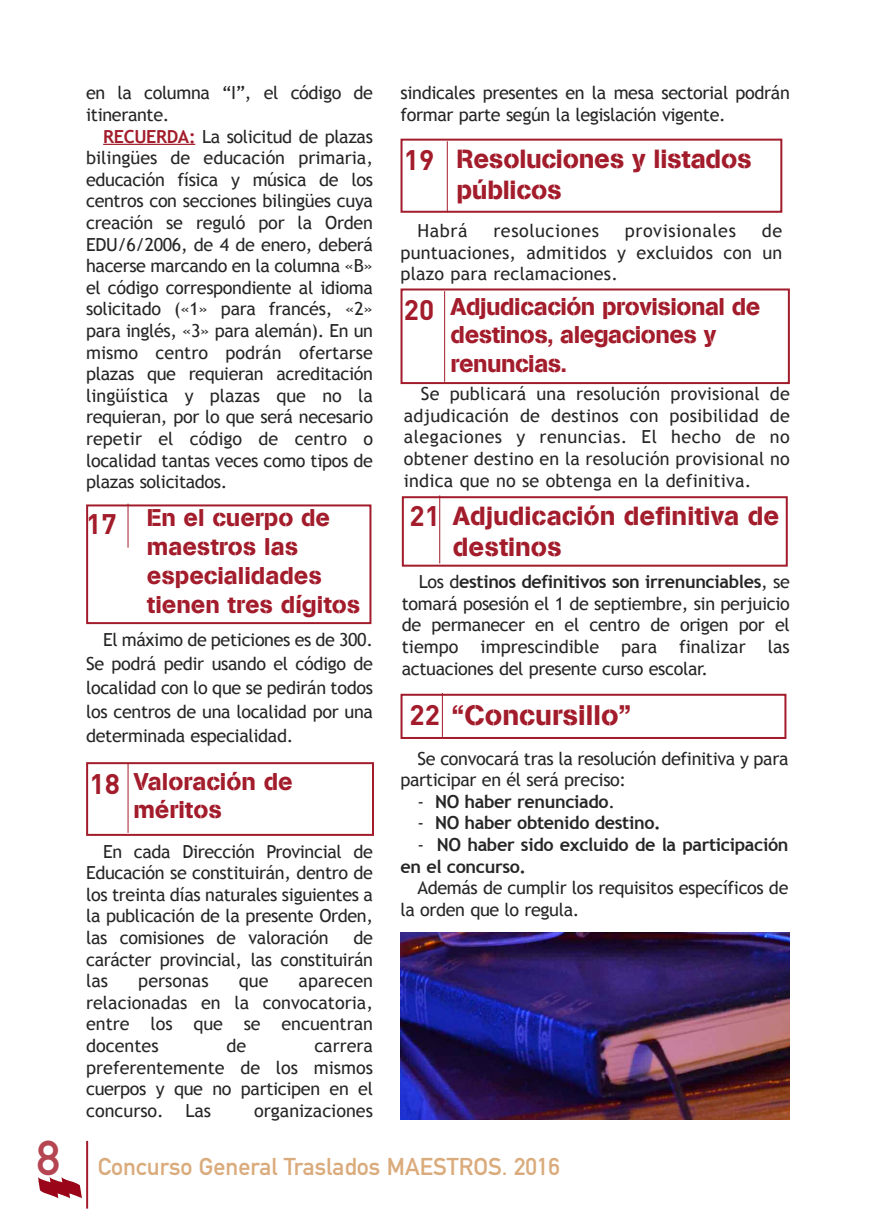
<style>
.page{position:relative;width:876px;height:1227px;background:#fff}
.page>*{position:absolute;margin:0;border:0;box-sizing:border-box;transform-origin:0 0}
.t1{font:28px "AG Book Stencil";color:#a31c2b}
.t2{font:26px/31.2px "AG Book Stencil";color:#a31c2b}
.t3{font:24px/28.8px "AG Book Stencil";color:#a31c2b}
.t4{font:24px/28.8px "AG Book Stencil";letter-spacing:-.02em;color:#a31c2b}
.t5{font:24px "DIN Mittelschrift Alternate";color:#daab7c}
.t6{font:18px/21.6px "Trebuchet MS";letter-spacing:-.02em;color:#272627;text-align:justify}
.t7{font:700 18px/21.6px "Trebuchet MS";letter-spacing:-.02em;color:#272627}
.t8{font:18px "Trebuchet MS";letter-spacing:.03em;color:#272627}
.t9{font:18px "Trebuchet MS";color:#272627}
.s1{font-weight:700;color:#a31c2b}
.s2{font-family:"DIN Pro";font-weight:700;font-size:28px}
.s3{font-weight:700}
.s4{font-family:"DIN Pro";font-weight:700}
.s5{font-weight:400}
.s6{font-size:48px;color:#b44551}
</style>
<div class="page">
<div style="left:401px;top:496px;width:386px;height:70px;border:2px solid #a31c2b"></div>
<hr style="left:439px;top:495px;width:1px;height:68px;background:#a31c2b">
<div style="left:400px;top:694px;width:386px;height:45px;border:2px solid #a31c2b"></div>
<hr style="left:441px;top:693px;width:1px;height:44px;background:#a31c2b">
<div style="left:400px;top:139px;width:382px;height:74px;border:2px solid #a31c2b"></div>
<hr style="left:446px;top:141px;width:1px;height:71px;background:#a31c2b">
<div style="left:400px;top:288px;width:389px;height:96px;border:2px solid #a31c2b"></div>
<hr style="left:444px;top:291px;width:1px;height:91px;background:#a31c2b">
<hr style="left:86px;top:1141px;width:2px;height:67px;background:#a31c2b">
<img style="left:39px;top:1177px;width:43px;height:22px">
<hr style="left:103px;top:144px;width:92px;height:1px;background:#a31c2b">
<div style="left:86px;top:504px;width:285px;height:120px;border:2px solid #a31c2b"></div>
<hr style="left:127px;top:503px;width:1px;height:44px;background:#a31c2b">
<div style="left:86px;top:762px;width:288px;height:74px;border:2px solid #a31c2b"></div>
<hr style="left:127px;top:763px;width:1px;height:70px;background:#a31c2b">
<img style="left:400px;top:932px;width:389px;height:187px">
<p class="t6" style="left:86px;top:82px;width:288px">en la columna “I”, el código de itinerante.</p>
<p class="t6" style="left:86px;top:125px;width:288px;text-indent:17px"><span class="s1">RECUERDA:</span> La solicitud de plazas bilingües de educación primaria, educación física y música de los centros con secciones bilingües cuya creación se reguló por la Orden EDU/6/2006, de 4 de enero, deberá hacerse marcando en la columna «B» el código correspondiente al idioma solicitado («1» para francés, «2» para inglés, «3» para alemán). En un mismo centro podrán ofertarse plazas que requieran acreditación lingüística y plazas que no la requieran, por lo que será necesario repetir el código de centro o localidad tantas veces como tipos de plazas solicitados.</p>
<h3 class="t3" style="left:147px;top:505px;width:215px;text-indent:-61px"><span class="s2">17</span> En el cuerpo de maestros las especialidades tienen tres dígitos</h3>
<p class="t6" style="left:86px;top:627px;width:288px;line-height:24px;text-indent:17px">El máximo de peticiones es de 300.<br>Se podrá pedir usando el código de localidad con lo que se pedirán todos los centros de una localidad por una determinada especialidad.</p>
<h3 class="t3" style="left:133px;top:768px;width:161px;text-indent:-44px"><span class="s2">18</span> Valoración de méritos</h3>
<p class="t6" style="left:86px;top:840px;width:288px;text-indent:17px">En cada Dirección Provincial de Educación se constituirán, dentro de los treinta días naturales siguientes a la publicación de la presente Orden, las comisiones de valoración</p>
<p class="t6" style="left:86px;top:926px;width:288px;text-indent:267px">de carácter provincial, las constituirán las</p>
<p class="t6" style="left:86px;top:970px;width:288px;text-indent:212px">aparecen relacionadas en la convocatoria, entre los que se encuentran docentes</p>
<p class="t9" style="left:138px;top:970px;width:72px">personas</p>
<p class="t6" style="left:239px;top:970px;width:31px">que</p>
<p class="t6" style="left:226px;top:1034px;width:21px">de</p>
<p class="t6" style="left:86px;top:1034px;width:288px;text-indent:228px">carrera preferentemente de los mismos cuerpos y que no participen en el concurso. Las</p>
<p class="t9" style="left:254px;top:1100px;width:120px">organizaciones</p>
<p class="t6" style="left:400px;top:82px;width:390px">sindicales presentes en la mesa sectorial podrán formar parte según la legislación vigente.</p>
<h2 class="t2" style="left:456px;top:144px;width:297px;text-indent:-53px"><span class="s2">19</span> Resoluciones y listados públicos</h2>
<p class="t6" style="left:417px;top:220px;width:51px">Habrá</p>
<p class="t8" style="left:493px;top:220px;width:107px">resoluciones</p>
<p class="t8" style="left:624px;top:220px;width:112px">provisionales</p>
<p class="t6" style="left:400px;top:220px;width:383px;text-indent:361px">de puntuaciones, admitidos y excluidos con un plazo para reclamaciones.</p>
<h3 class="t4" style="left:450px;top:293px;width:311px;text-indent:-47px"><span class="s2">20</span> Adjudicación provisional de destinos, alegaciones y renuncias.</h3>
<p class="t6" style="left:403px;top:383px;width:387px;text-indent:17px">Se publicará una resolución provisional de adjudicación de destinos con posibilidad de alegaciones y renuncias. El hecho de no obtener destino en la resolución provisional no indica que no se obtenga en la definitiva.</p>
<h2 class="t2" style="left:452px;top:502px;width:327px;text-indent:-43px"><span class="s2">21</span> Adjudicación definitiva de destinos</h2>
<p class="t6" style="left:401px;top:571px;width:389px;text-indent:17px">Los d<span class="s3">estinos definitivos son irrenunciables</span>, se tomará posesión el 1 de septiembre, sin perjuicio de permanecer en el centro de origen por el tiempo imprescindible para finalizar las actuaciones del presente curso escolar.</p>
<h1 class="t1" style="left:409px;top:704px;width:223px"><span class="s4">22</span> “Concursillo”</h1>
<p class="t6" style="left:400px;top:747px;width:389px;text-indent:17px">Se convocará tras la resolución definitiva y para participar en él será preciso:</p>
<p class="t7" style="left:417px;top:790px;width:199px"><span class="s5">-</span> NO haber renunciado<span class="s5">.</span></p>
<p class="t7" style="left:417px;top:812px;width:245px"><span class="s5">-</span> NO haber obtenido destino.</p>
<p class="t7" style="left:400px;top:833px;width:389px;text-indent:17px"><span class="s5">-</span> NO haber sido excluido de la participación en el concurso.</p>
<p class="t6" style="left:400px;top:877px;width:389px;text-indent:17px">Además de cumplir los requisitos específicos de la orden que lo regula.</p>
<h3 class="t5" style="left:37px;top:1158px;width:524px"><span class="s6">8</span> Concurso General Traslados MAESTROS. 2016</h3>
</div>
